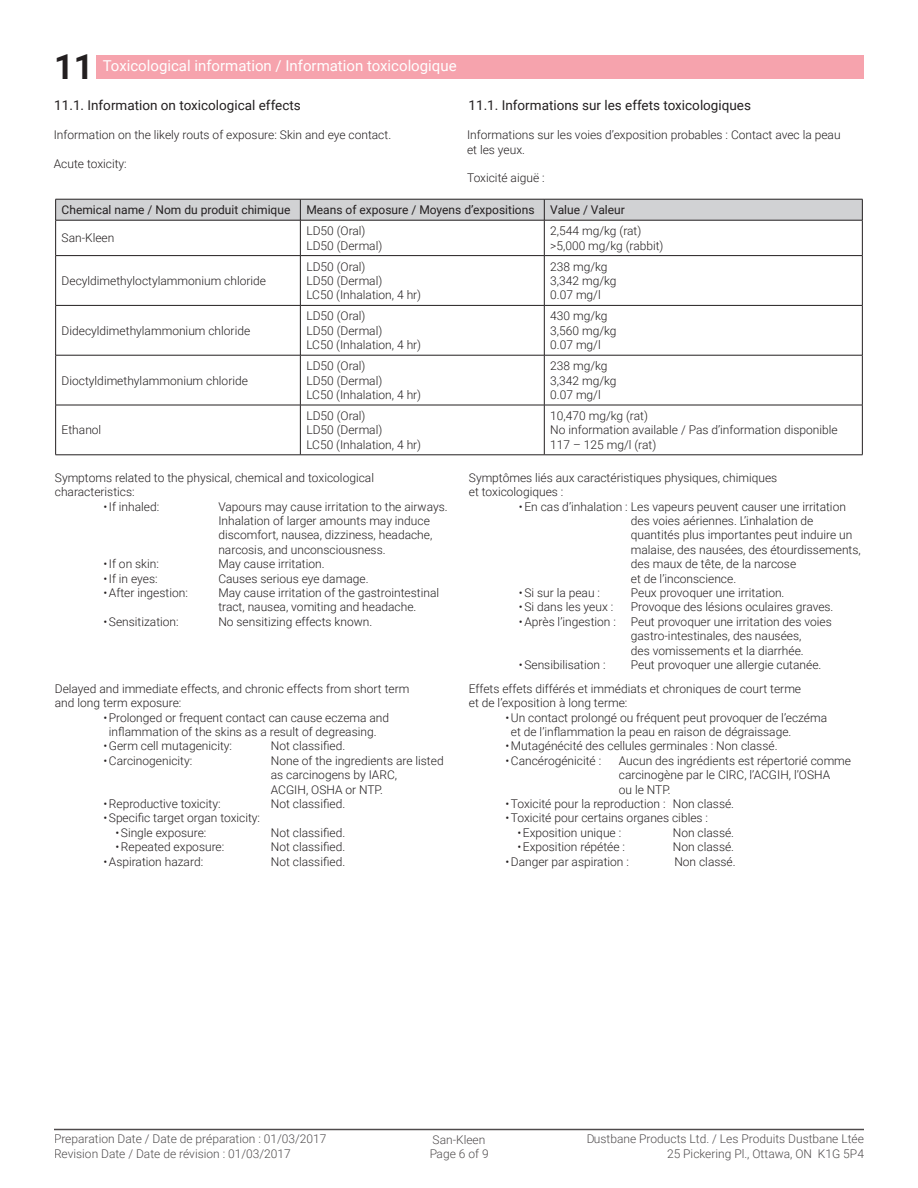
<style>
.page{position:relative;width:918px;height:1188px;background:#fff}
.page>*{position:absolute;margin:0;border:0;box-sizing:border-box;transform-origin:0 0}
.t1{font:700 34.5px "Roboto";color:#231f20}
.t2{font:15px "Roboto";color:#fff}
.t3{font:13.5px "Roboto";color:#231f20}
.t4{font:300 12px/14.4px "Roboto";color:#231f20}
.t5{font:12px "Roboto";color:#231f20}
</style>
<div class="page">
<hr style="left:54px;top:1129px;width:810px;height:1px;background:#231f20">
<div style="left:96px;top:55px;width:767px;height:24px;background:#f6a3ad"></div>
<svg style="left:55px;top:199px;width:808px;height:21px;background:#c7c8ca"></svg>
<hr style="left:55px;top:220px;width:245px;height:1px;background:#231f20">
<hr style="left:55px;top:220px;width:1px;height:35px;background:#231f20">
<hr style="left:300px;top:220px;width:244px;height:1px;background:#231f20">
<hr style="left:300px;top:220px;width:1px;height:35px;background:#231f20">
<hr style="left:544px;top:220px;width:319px;height:1px;background:#231f20">
<hr style="left:544px;top:220px;width:1px;height:35px;background:#231f20">
<hr style="left:862px;top:220px;width:1px;height:35px;background:#231f20">
<hr style="left:55px;top:255px;width:245px;height:1px;background:#231f20">
<hr style="left:55px;top:256px;width:1px;height:49px;background:#231f20">
<hr style="left:300px;top:255px;width:244px;height:1px;background:#231f20">
<hr style="left:300px;top:256px;width:1px;height:49px;background:#231f20">
<hr style="left:544px;top:255px;width:319px;height:1px;background:#231f20">
<hr style="left:544px;top:256px;width:1px;height:49px;background:#231f20">
<hr style="left:862px;top:256px;width:1px;height:49px;background:#231f20">
<hr style="left:55px;top:305px;width:245px;height:1px;background:#231f20">
<hr style="left:55px;top:306px;width:1px;height:49px;background:#231f20">
<hr style="left:300px;top:305px;width:244px;height:1px;background:#231f20">
<hr style="left:300px;top:306px;width:1px;height:49px;background:#231f20">
<hr style="left:544px;top:305px;width:319px;height:1px;background:#231f20">
<hr style="left:544px;top:306px;width:1px;height:49px;background:#231f20">
<hr style="left:862px;top:306px;width:1px;height:49px;background:#231f20">
<hr style="left:55px;top:355px;width:245px;height:1px;background:#231f20">
<hr style="left:55px;top:355px;width:1px;height:50px;background:#231f20">
<hr style="left:300px;top:355px;width:244px;height:1px;background:#231f20">
<hr style="left:300px;top:355px;width:1px;height:50px;background:#231f20">
<hr style="left:544px;top:355px;width:319px;height:1px;background:#231f20">
<hr style="left:544px;top:355px;width:1px;height:50px;background:#231f20">
<hr style="left:862px;top:355px;width:1px;height:50px;background:#231f20">
<hr style="left:55px;top:405px;width:245px;height:1px;background:#231f20">
<hr style="left:55px;top:405px;width:1px;height:50px;background:#231f20">
<hr style="left:300px;top:405px;width:244px;height:1px;background:#231f20">
<hr style="left:300px;top:405px;width:1px;height:50px;background:#231f20">
<hr style="left:544px;top:405px;width:319px;height:1px;background:#231f20">
<hr style="left:544px;top:405px;width:1px;height:50px;background:#231f20">
<hr style="left:862px;top:405px;width:1px;height:50px;background:#231f20">
<hr style="left:55px;top:455px;width:245px;height:1px;background:#231f20">
<hr style="left:300px;top:455px;width:244px;height:1px;background:#231f20">
<hr style="left:544px;top:455px;width:319px;height:1px;background:#231f20">
<h1 class="t1" style="left:54px;top:43px;width:41px">11</h1>
<p class="t2" style="left:103px;top:55px;width:355px">Toxicological information / Information toxicologique</p>
<p class="t3" style="left:54px;top:96px;width:248px">11.1. Information on toxicological effects</p>
<p class="t3" style="left:469px;top:96px;width:284px">11.1. Informations sur les effets toxicologiques</p>
<p class="t4" style="left:54px;top:127px;width:339px">Information on the likely routs of exposure: Skin and eye contact.</p>
<p class="t4" style="left:54px;top:156px;width:75px">Acute toxicity:</p>
<p class="t4" style="left:467px;top:127px;width:375px">Informations sur les voies d’exposition probables : Contact avec la peau et les yeux.</p>
<p class="t4" style="left:467px;top:170px;width:79px">Toxicité aiguë :</p>
<p class="t5" style="left:62px;top:202px;width:230px">Chemical name / Nom du produit chimique</p>
<p class="t5" style="left:306px;top:202px;width:230px">Means of exposure / Moyens d’expositions</p>
<p class="t5" style="left:550px;top:202px;width:76px">Value / Valeur</p>
<p class="t4" style="left:62px;top:230px;width:54px">San-Kleen</p>
<p class="t4" style="left:306px;top:223px;width:77px">LD50 (Oral)<br>LD50 (Dermal)</p>
<p class="t4" style="left:550px;top:223px;width:115px">2,544 mg/kg (rat) &gt;5,000 mg/kg (rabbit)</p>
<p class="t4" style="left:62px;top:273px;width:206px">Decyldimethyloctylammonium chloride</p>
<p class="t4" style="left:306px;top:259px;width:116px">LD50 (Oral)<br>LD50 (Dermal)<br>LC50 (Inhalation, 4 hr)</p>
<p class="t4" style="left:550px;top:259px;width:68px">238 mg/kg<br>3,342 mg/kg<br>0.07 mg/l</p>
<p class="t4" style="left:62px;top:323px;width:190px">Didecyldimethylammonium chloride</p>
<p class="t4" style="left:62px;top:373px;width:188px">Dioctyldimethylammonium chloride</p>
<p class="t4" style="left:62px;top:422px;width:41px">Ethanol</p>
<p class="t4" style="left:306px;top:308px;width:116px">LD50 (Oral)<br>LD50 (Dermal)<br>LC50 (Inhalation, 4 hr)</p>
<p class="t4" style="left:550px;top:308px;width:68px">430 mg/kg<br>3,560 mg/kg<br>0.07 mg/l</p>
<p class="t4" style="left:306px;top:358px;width:116px">LD50 (Oral)<br>LD50 (Dermal)<br>LC50 (Inhalation, 4 hr)</p>
<p class="t4" style="left:550px;top:358px;width:68px">238 mg/kg<br>3,342 mg/kg<br>0.07 mg/l</p>
<p class="t4" style="left:306px;top:408px;width:116px">LD50 (Oral)<br>LD50 (Dermal)<br>LC50 (Inhalation, 4 hr)</p>
<p class="t4" style="left:550px;top:408px;width:289px">10,470 mg/kg (rat)<br>No information available / Pas d’information disponible<br>117 – 125 mg/l (rat)</p>
<p class="t4" style="left:55px;top:470px;width:321px">Symptoms related to the physical, chemical and toxicological characteristics:</p>
<p class="t4" style="left:103px;top:499px;width:57px">• If inhaled:</p>
<p class="t4" style="left:218px;top:499px;width:231px">Vapours may cause irritation to the airways.<br>Inhalation of larger amounts may induce discomfort, nausea, dizziness, headache, narcosis, and unconsciousness.</p>
<p class="t4" style="left:103px;top:556px;width:57px">• If on skin:</p>
<p class="t4" style="left:218px;top:556px;width:108px">May cause irritation.</p>
<p class="t4" style="left:103px;top:571px;width:56px">• If in eyes:</p>
<p class="t4" style="left:218px;top:571px;width:152px">Causes serious eye damage.</p>
<p class="t4" style="left:103px;top:585px;width:86px">• After ingestion:</p>
<p class="t4" style="left:218px;top:585px;width:222px">May cause irritation of the gastrointestinal tract, nausea, vomiting and headache.</p>
<p class="t4" style="left:103px;top:614px;width:77px">• Sensitization:</p>
<p class="t4" style="left:218px;top:614px;width:155px">No sensitizing effects known.</p>
<p class="t4" style="left:55px;top:681px;width:356px">Delayed and immediate effects, and chronic effects from short term and long term exposure:</p>
<p class="t4" style="left:109px;top:710px;width:282px;text-indent:-5px">• Prolonged or frequent contact can cause eczema and inflammation of the skins as a result of degreasing.</p>
<p class="t4" style="left:103px;top:738px;width:130px">• Germ cell mutagenicity:</p>
<p class="t4" style="left:271px;top:738px;width:76px">Not classified.</p>
<p class="t4" style="left:103px;top:753px;width:90px">• Carcinogenicity:</p>
<p class="t4" style="left:271px;top:753px;width:174px">None of the ingredients are listed as carcinogens by IARC,<br>ACGIH, OSHA or NTP.</p>
<p class="t4" style="left:103px;top:796px;width:119px">• Reproductive toxicity:</p>
<p class="t4" style="left:271px;top:796px;width:76px">Not classified.</p>
<p class="t4" style="left:103px;top:810px;width:158px">• Specific target organ toxicity:</p>
<p class="t4" style="left:115px;top:825px;width:92px">• Single exposure:</p>
<p class="t4" style="left:271px;top:825px;width:76px">Not classified.</p>
<p class="t4" style="left:115px;top:839px;width:110px">• Repeated exposure:</p>
<p class="t4" style="left:271px;top:839px;width:76px">Not classified.</p>
<p class="t4" style="left:103px;top:854px;width:101px">• Aspiration hazard:</p>
<p class="t4" style="left:271px;top:854px;width:76px">Not classified.</p>
<p class="t4" style="left:469px;top:470px;width:310px">Symptômes liés aux caractéristiques physiques, chimiques et toxicologiques :</p>
<p class="t4" style="left:631px;top:499px;width:231px;text-indent:-112px">• En cas d’inhalation : Les vapeurs peuvent causer une irritation des voies aériennes. L’inhalation de quantités plus importantes peut induire un malaise, des nausées, des étourdissements, des maux de tête, de la narcose<br>et de l’inconscience.</p>
<p class="t4" style="left:519px;top:585px;width:83px">• Si sur la peau :</p>
<p class="t4" style="left:631px;top:585px;width:155px">Peux provoquer une irritation.</p>
<p class="t4" style="left:519px;top:600px;width:96px">• Si dans les yeux :</p>
<p class="t4" style="left:631px;top:600px;width:204px">Provoque des lésions oculaires graves.</p>
<p class="t4" style="left:631px;top:614px;width:202px;text-indent:-112px">• Après l’ingestion : Peut provoquer une irritation des voies gastro-intestinales, des nausées,<br>des vomissements et la diarrhée.</p>
<p class="t4" style="left:519px;top:657px;width:88px">• Sensibilisation :</p>
<p class="t4" style="left:631px;top:657px;width:192px">Peut provoquer une allergie cutanée.</p>
<p class="t4" style="left:469px;top:681px;width:334px">Effets effets différés et immédiats et chroniques de court terme et de l’exposition à long terme:</p>
<p class="t4" style="left:511px;top:710px;width:318px;text-indent:-5px">• Un contact prolongé ou fréquent peut provoquer de l’eczéma et de l’inflammation la peau en raison de dégraissage.</p>
<p class="t4" style="left:505px;top:738px;width:274px">• Mutagénécité des cellules germinales : Non classé.</p>
<p class="t4" style="left:505px;top:753px;width:97px">• Cancérogénicité :</p>
<p class="t4" style="left:619px;top:753px;width:234px">Aucun des ingrédients est répertorié comme carcinogène par le CIRC, l’ACGIH, l’OSHA<br>ou le NTP.</p>
<p class="t4" style="left:505px;top:796px;width:230px">• Toxicité pour la reproduction : Non classé.</p>
<p class="t4" style="left:505px;top:810px;width:204px">• Toxicité pour certains organes cibles :</p>
<p class="t4" style="left:517px;top:825px;width:105px">• Exposition unique :</p>
<p class="t4" style="left:673px;top:825px;width:63px">Non classé.</p>
<p class="t4" style="left:517px;top:839px;width:109px">• Exposition répétée :</p>
<p class="t4" style="left:673px;top:839px;width:63px">Non classé.</p>
<p class="t4" style="left:505px;top:854px;width:125px">• Danger par aspiration :</p>
<p class="t4" style="left:674px;top:854px;width:63px">Non classé.</p>
<p class="t4" style="left:54px;top:1132px;width:274px">Preparation Date / Date de préparation : 01/03/2017<br>Revision Date / Date de révision : 01/03/2017</p>
<p class="t4" style="left:429px;top:1132px;width:61px">San-Kleen<br>Page 6 of 9</p>
<p class="t4" style="left:586px;top:1132px;width:279px;text-align:right">Dustbane Products Ltd. / Les Produits Dustbane Ltée<br>25 Pickering Pl., Ottawa, ON K1G 5P4</p>
</div>
